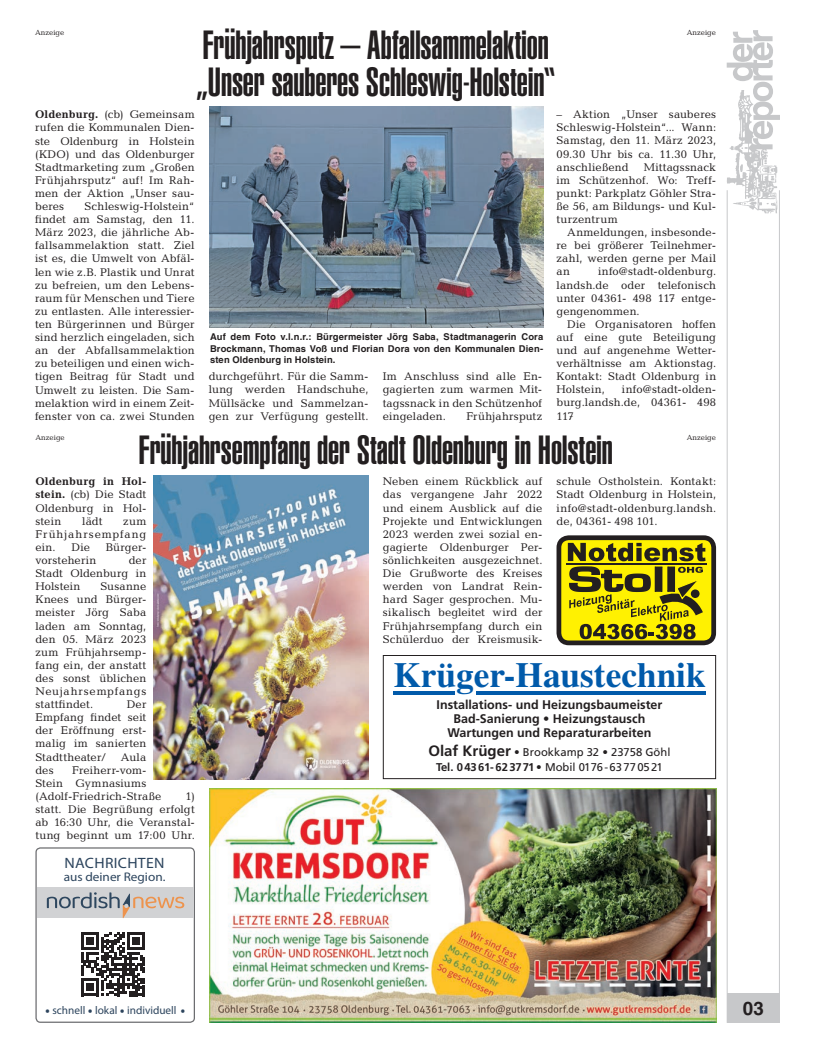
<style>
.page{position:relative;width:819px;height:1053px;background:#fff}
.page>*{position:absolute;margin:0;border:0;box-sizing:border-box;transform-origin:0 0}
.t1{font:40px/37.5px "Helvetica LT Std Ultra Comp";letter-spacing:-.005em;color:#231f20}
.t2{font:700 35.25px "Times LT Std";color:#015aaa}
.t3{font:700 18.75px "Helvetica LT Std";color:#231f20}
.t4{font:15px "Myriad Pro";letter-spacing:.02em;color:#2c445d;scale:1.05 1}
.t5{font:700 12.5px/13.8px "Frutiger LT Std";color:#231f20;text-align:center}
.t6{font:12.5px "Myriad Pro";color:#2c445d;scale:1.06 1}
.t7{font:11.25px/13.1px "Candida Std";letter-spacing:.015em;color:#231f20;text-align:justify}
.t8{font:11.25px/15px "Frutiger LT Std";color:#231f20;text-align:center}
.t9{font:11.25px "Myriad Pro";color:#2c445d}
.t10{font:700 9.38px/11.2px "Helvetica LT Std";letter-spacing:.015em;color:#231f20;text-align:justify}
.t11{font:7.5px "Candida Std";color:#231f20}
.s1{font-weight:700}
.s2{font-weight:700;font-size:15px}
.s3{font-weight:700;font-size:18.75px}
</style>
<div class="page">
<div style="left:726px;top:993px;width:53px;height:29px;background:#c7c8ca"></div>
<hr style="left:778px;top:190px;width:1px;height:832px;background:#c7c8ca">
<hr style="left:726px;top:190px;width:1px;height:832px;background:#c7c8ca">
<img style="left:726px;top:149px;width:52px;height:65px">
<svg style="left:726px;top:30px;width:54px;height:119px"></svg>
<div style="left:559px;top:537px;width:154px;height:106px;background:#fff101;border-radius:10px"></div>
<div style="left:556px;top:535px;width:160px;height:110px;border:5px solid #231f20;border-radius:10px"></div>
<svg style="left:567px;top:543px;width:138px;height:96px"></svg>
<hr style="left:566px;top:563px;width:140px;height:1px;background:#231f20">
<div style="left:383px;top:655px;width:333px;height:124px;border:1px solid #231f20"></div>
<hr style="left:393px;top:691px;width:61px;height:3px;background:#015aaa">
<hr style="left:476px;top:691px;width:229px;height:3px;background:#015aaa">
<img style="left:209px;top:788px;width:507px;height:234px">
<img style="left:153px;top:475px;width:215px;height:304px">
<img style="left:209px;top:106px;width:334px;height:222px">
<div style="left:35px;top:847px;width:160px;height:175px;border:1px solid #6c6d70;border-radius:4px"></div>
<div style="left:37px;top:887px;width:157px;height:31px;background:#d1d2d4"></div>
<svg style="left:47px;top:892px;width:137px;height:26px"></svg>
<svg style="left:81px;top:932px;width:64px;height:63px"></svg>
<p class="t1" style="left:195px;top:27px;width:362px">Frühjahrsputz – Abfallsammelaktion „Unser sauberes Schleswig-Holstein“</p>
<p class="t11" style="left:35px;top:28px;width:31px">Anzeige</p>
<p class="t11" style="left:686px;top:28px;width:31px">Anzeige</p>
<p class="t7" style="left:35px;top:108px;width:161px"><span class="s1">Oldenburg.</span> (cb) Gemeinsam rufen die Kommunalen Dien&shy;ste Oldenburg in Holstein (KDO) und das Oldenburger Stadtmarketing zum „Großen Frühjahrsputz“ auf! Im Rah&shy;men der Aktion „Unser sau&shy;beres</p>
<p class="t7" style="left:35px;top:200px;width:161px;text-indent:49px">Schleswig-Holstein“ findet am Samstag, den 11.<br>März 2023, die jährliche Ab&shy;fallsammelaktion statt. Ziel ist es, die Umwelt von Abfäl&shy;len wie z.B. Plastik und Unrat zu befreien, um den Lebens&shy;raum für Menschen und Tiere zu entlasten. Alle interessier&shy;ten Bürgerinnen und Bürger sind herzlich eingeladen, sich an der Abfallsammelaktion zu beteiligen und einen wich&shy;tigen Beitrag für Stadt und Umwelt zu leisten. Die Sam&shy;melaktion wird in einem Zeit&shy;fenster von ca. zwei Stunden</p>
<p class="t10" style="left:210px;top:331px;width:335px">Auf dem Foto v.l.n.r.: Bürgermeister Jörg Saba, Stadtmanagerin Cora Brockmann, Thomas Voß und Florian Dora von den Kommunalen Dien&shy;sten Oldenburg in Holstein.</p>
<p class="t7" style="left:209px;top:370px;width:161px">durchgeführt. Für die Samm&shy;lung werden Handschuhe, Müllsäcke und Sammelzan&shy;gen zur Verfügung gestellt.</p>
<p class="t7" style="left:382px;top:370px;width:161px">Im Anschluss sind alle En&shy;gagierten zum warmen Mit&shy;tagssnack in den Schützenhof eingeladen.</p>
<p class="t7" style="left:466px;top:409px;width:77px">Frühjahrsputz</p>
<p class="t7" style="left:556px;top:108px;width:161px">– Aktion „Unser sauberes Schleswig-Holstein“... Wann:<br>Samstag, den 11. März 2023, 09.30 Uhr bis ca. 11.30 Uhr, anschließend</p>
<p class="t7" style="left:643px;top:160px;width:74px">Mittagssnack</p>
<p class="t7" style="left:556px;top:173px;width:161px">im Schützenhof. Wo: Treff-</p>
<p class="t7" style="left:556px;top:186px;width:161px">punkt: Parkplatz Göhler Stra-</p>
<p class="t7" style="left:556px;top:199px;width:161px">ße 56, am Bildungs- und Kul-</p>
<p class="t7" style="left:556px;top:213px;width:63px">turzentrum</p>
<p class="t7" style="left:567px;top:226px;width:150px">Anmeldungen, insbesonde-</p>
<p class="t7" style="left:556px;top:239px;width:161px">re bei größerer Teilnehmer-</p>
<p class="t7" style="left:556px;top:252px;width:161px">zahl, werden gerne per Mail</p>
<p class="t7" style="left:556px;top:265px;width:15px">an</p>
<p class="t7" style="left:598px;top:265px;width:120px">info@stadt-oldenburg.</p>
<p class="t7" style="left:556px;top:278px;width:161px">landsh.de oder telefonisch</p>
<p class="t7" style="left:556px;top:291px;width:161px">unter 04361- 498 117 entge-</p>
<p class="t7" style="left:556px;top:304px;width:85px">gengenommen.</p>
<p class="t7" style="left:567px;top:317px;width:150px">Die Organisatoren hoffen</p>
<p class="t7" style="left:556px;top:330px;width:161px">auf eine gute Beteiligung</p>
<p class="t7" style="left:556px;top:343px;width:161px">und auf angenehme Wetter-</p>
<p class="t7" style="left:556px;top:357px;width:161px">verhältnisse am Aktionstag.</p>
<p class="t7" style="left:556px;top:370px;width:161px">Kontakt: Stadt Oldenburg in</p>
<p class="t7" style="left:556px;top:383px;width:50px">Holstein,</p>
<p class="t7" style="left:556px;top:383px;width:161px;text-indent:65px">info@stadt-olden&shy;burg.landsh.de, 04361- 498<br>117</p>
<p class="t1" style="left:138px;top:431px;width:476px">Frühjahrsempfang der Stadt Oldenburg in Holstein</p>
<p class="t11" style="left:35px;top:433px;width:31px">Anzeige</p>
<p class="t11" style="left:686px;top:433px;width:31px">Anzeige</p>
<p class="t7" style="left:35px;top:475px;width:112px"><span class="s1">Oldenburg in Hol&shy;stein.</span> (cb) Die Stadt Oldenburg in Hol&shy;stein</p>
<p class="t7" style="left:82px;top:514px;width:22px">lädt</p>
<p class="t7" style="left:35px;top:514px;width:112px;text-indent:88px">zum Frühjahrsempfang ein.</p>
<p class="t7" style="left:71px;top:540px;width:20px">Die</p>
<p class="t7" style="left:106px;top:540px;width:42px">Bürger-</p>
<p class="t7" style="left:35px;top:553px;width:63px">vorsteherin</p>
<p class="t7" style="left:35px;top:553px;width:112px;text-indent:93px">der Stadt Oldenburg in Holstein</p>
<p class="t7" style="left:35px;top:579px;width:112px;text-indent:65px">Susanne Knees und Bürger&shy;meister Jörg Saba laden am Sonntag, den 05. März 2023 zum Frühjahrsemp&shy;fang ein, der anstatt des sonst üblichen Neujahrsempfangs stattfindet.</p>
<p class="t7" style="left:35px;top:697px;width:112px;text-indent:91px">Der Empfang findet seit der Eröffnung erst&shy;malig im sanierten Stadttheater/</p>
<p class="t7" style="left:121px;top:750px;width:27px">Aula</p>
<p class="t7" style="left:35px;top:763px;width:20px">des</p>
<p class="t7" style="left:35px;top:763px;width:127px;text-align:left;text-indent:37px">Freiherr-vom-<br>Stein Gymnasiums (Adolf-Friedrich-Straße</p>
<p class="t7" style="left:35px;top:789px;width:161px;text-indent:150px">1) statt. Die Begrüßung erfolgt ab 16:30 Uhr, die Veranstal&shy;tung beginnt um 17:00 Uhr.</p>
<p class="t4" style="left:65px;top:854px;width:97px">NACHRICHTEN</p>
<p class="t6" style="left:64px;top:870px;width:97px">aus deiner Region.</p>
<p class="t7" style="left:383px;top:475px;width:161px">Neben einem Rückblick auf das vergangene Jahr 2022 und einem Ausblick auf die Projekte und Entwicklungen 2023 werden zwei sozial en&shy;gagierte Oldenburger Per&shy;sönlichkeiten ausgezeichnet.<br>Die Grußworte des Kreises werden von Landrat Rein&shy;hard Sager gesprochen. Mu&shy;sikalisch begleitet wird der Frühjahrsempfang durch ein Schülerduo der Kreismusik-</p>
<p class="t7" style="left:556px;top:475px;width:161px">schule Ostholstein. Kontakt:<br>Stadt Oldenburg in Holstein, info@stadt-oldenburg.landsh. de, 04361- 498 101.</p>
<p class="t2" style="left:393px;top:653px;width:314px">Krüger-Haustechnik</p>
<p class="t5" style="left:436px;top:698px;width:227px">Installations- und Heizungsbaumeister<br>Bad-Sanierung • Heizungstausch<br>Wartungen und Reparaturarbeiten</p>
<p class="t8" style="left:428px;top:744px;width:243px"><span class="s2">Olaf Krüger</span> • Brookkamp 32 • 23758 Göhl<br><span class="s1">Tel. 04361-623771</span> • Mobil 0176-63770521</p>
<p class="t9" style="left:45px;top:1004px;width:141px"><span class="s3">·</span> schnell <span class="s3">·</span> lokal <span class="s3">·</span> individuell <span class="s3">·</span></p>
<p class="t3" style="left:743px;top:996px;width:23px">03</p>
</div>
